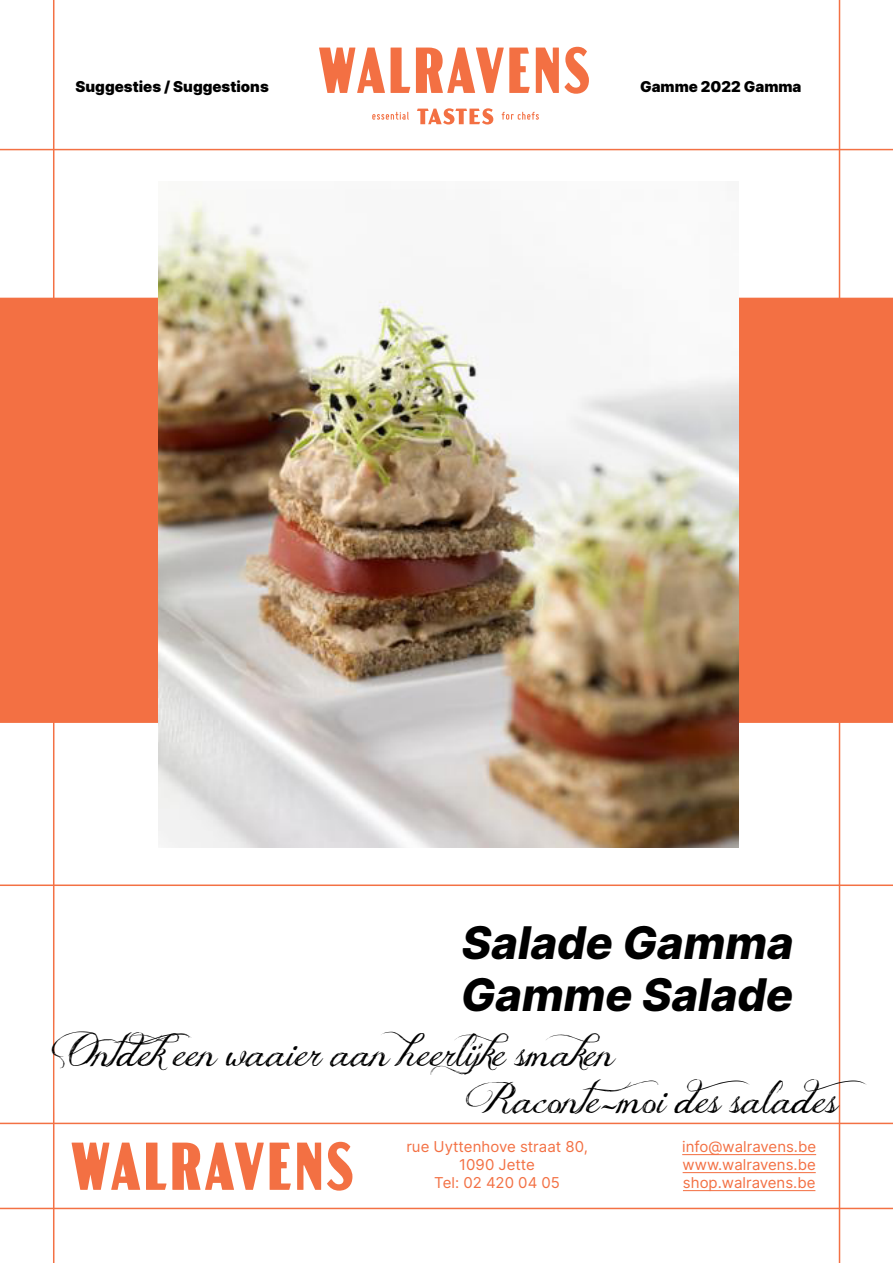
<style>
.page{position:relative;width:893px;height:1263px;background:#fff}
.page>*{position:absolute;margin:0;border:0;box-sizing:border-box;transform-origin:0 0}
.t1{font:italic 800 45px/52.5px "Inter";color:#000}
.t2{font:39px/46.8px "Jellyka Delicious Cake";color:#000}
.t3{font:15px/18px "Inter";color:#f37043;text-align:center}
.t4{font:900 15px "Inter";color:#000}
</style>
<div class="page">
<hr style="left:53px;top:0;width:1px;height:1263px;background:#f37144">
<hr style="left:839px;top:0;width:1px;height:1263px;background:#f37144">
<hr style="left:0;top:149px;width:893px;height:1px;background:#f37144">
<hr style="left:0;top:884px;width:893px;height:2px;background:#f37144">
<hr style="left:0;top:1123px;width:893px;height:1px;background:#f37144">
<hr style="left:0;top:1208px;width:893px;height:1px;background:#f37144">
<div style="left:0;top:298px;width:893px;height:425px;background:#f37043"></div>
<svg style="left:319px;top:48px;width:66px;height:45px"></svg>
<svg style="left:391px;top:48px;width:19px;height:45px"></svg>
<svg style="left:416px;top:48px;width:114px;height:45px"></svg>
<svg style="left:536px;top:47px;width:53px;height:47px"></svg>
<svg style="left:417px;top:108px;width:76px;height:16px"></svg>
<svg style="left:372px;top:112px;width:37px;height:8px"></svg>
<svg style="left:502px;top:112px;width:37px;height:8px"></svg>
<svg style="left:72px;top:1142px;width:68px;height:48px"></svg>
<svg style="left:146px;top:1142px;width:118px;height:48px"></svg>
<svg style="left:270px;top:1142px;width:21px;height:48px"></svg>
<svg style="left:297px;top:1142px;width:24px;height:48px"></svg>
<svg style="left:327px;top:1142px;width:25px;height:49px"></svg>
<hr style="left:682px;top:1154px;width:134px;height:1px;background:#f37043">
<hr style="left:683px;top:1172px;width:133px;height:1px;background:#f37043">
<hr style="left:683px;top:1190px;width:132px;height:1px;background:#f37043">
<img style="left:158px;top:199px;width:580px;height:648px">
<p class="t4" style="left:76px;top:76px;width:195px">Suggesties / Suggestions</p>
<p class="t4" style="left:640px;top:76px;width:163px">Gamme 2022 Gamma</p>
<h1 class="t1" style="left:461px;top:915px;width:334px">Salade Gamma<br>Gamme Salade</h1>
<h2 class="t2" style="left:466px;top:1031px;width:404px;text-indent:-412px">Ontdekeen waaier aan heerlijke smaken<br>Raconte-moi des salades</h2>
<p class="t3" style="left:406px;top:1137px;width:183px">rue Uyttenhove straat 80,<br>1090 Jette<br>Tel: 02 420 04 05</p>
<p class="t3" style="left:682px;top:1137px;width:135px;text-align:justify">info@walravens.be www.walravens.be shop.walravens.be</p>
</div>
